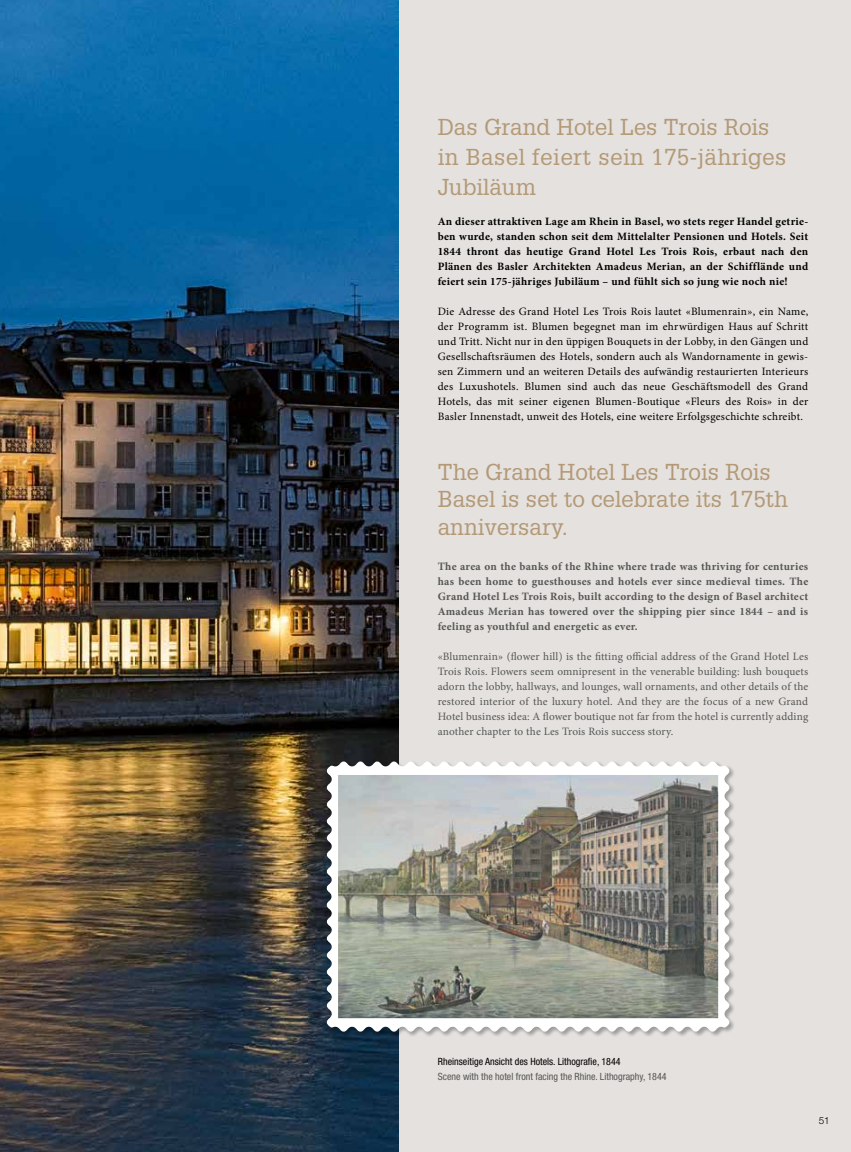
<style>
.page{position:relative;width:851px;height:1152px;background:#fff}
.page>*{position:absolute;margin:0;border:0;box-sizing:border-box;transform-origin:0 0}
.t1{font:22.5px/30px "Glypha LT";color:#b39976}
.t2{font:11.25px/15px "Minion Pro";letter-spacing:.02em;color:#000;text-align:justify}
.t3{font:11.25px/15px "Minion Pro";letter-spacing:.01em;color:#555756;text-align:justify}
.t4{font:700 11.25px/15px "Minion Pro";letter-spacing:.025em;color:#000;text-align:justify}
.t5{font:700 11.25px/15px "Minion Pro";letter-spacing:.025em;color:#555756;text-align:justify}
.t6{font:condensed 10px "Helvetica Neue LT";color:#555756}
.t7{font:condensed 10px "Helvetica Neue LT";color:#000}
.t8{font:300 9.88px "Helvetica Neue LT";color:#000}
</style>
<div class="page">
<div style="left:0;top:0;width:850px;height:1152px;background:#e4e1de"></div>
<img style="left:0;top:0;width:399px;height:1152px">
<div style="left:326px;top:760px;width:408px;height:277px;background:#000;opacity:.3"></div>
<svg style="left:327px;top:761px;width:402px;height:270px;background:#dcdddd"></svg>
<img style="left:339px;top:776px;width:378px;height:241px">
<div style="left:334px;top:771px;width:388px;height:251px;border:4px solid #fff"></div>
<h1 class="t1" style="left:437px;top:111px;width:350px">Das Grand Hotel Les Trois Rois in Basel feiert sein 175-jähriges<br>Jubiläum</h1>
<p class="t4" style="left:437px;top:213px;width:372px">An dieser attraktiven Lage am Rhein in Basel, wo stets reger Handel getrie&shy;ben wurde, standen schon seit dem Mittelalter Pensionen und Hotels. Seit 1844 thront das heutige Grand Hotel Les Trois Rois, erbaut nach den Plänen des Basler Architekten Amadeus Merian, an der Schifflände und feiert sein 175-jähriges Jubiläum – und fühlt sich so jung wie noch nie!</p>
<p class="t2" style="left:437px;top:303px;width:372px">Die Adresse des Grand Hotel Les Trois Rois lautet «Blumenrain», ein Name, der Programm ist. Blumen begegnet man im ehrwürdigen Haus auf Schritt und Tritt. Nicht nur in den üppigen Bouquets in der Lobby, in den Gängen und Gesellschaftsräumen des Hotels, sondern auch als Wandornamente in gewis&shy;sen Zimmern und an weiteren Details des aufwändig restaurierten Interieurs des Luxushotels. Blumen sind auch das neue Geschäftsmodell des Grand Hotels, das mit seiner eigenen Blumen-Boutique «Fleurs des Rois» in der Basler Innenstadt, unweit des Hotels, eine weitere Erfolgsgeschichte schreibt.</p>
<h1 class="t1" style="left:437px;top:457px;width:352px;line-height:27.5px">The Grand Hotel Les Trois Rois<br>Basel is set to celebrate its 175th anniversary.</h1>
<p class="t5" style="left:437px;top:558px;width:372px">The area on the banks of the Rhine where trade was thriving for centuries has been home to guesthouses and hotels ever since medieval times. The Grand Hotel Les Trois Rois, built according to the design of Basel architect Amadeus Merian has towered over the shipping pier since 1844 – and is feeling as youthful and energetic as ever.</p>
<p class="t3" style="left:437px;top:648px;width:372px">«Blumenrain» (flower hill) is the fitting official address of the Grand Hotel Les Trois Rois. Flowers seem omnipresent in the venerable building: lush bouquets adorn the lobby, hallways, and lounges, wall ornaments, and other details of the restored interior of the luxury hotel. And they are the focus of a new Grand Hotel business idea: A flower boutique not far from the hotel is currently adding another chapter to the Les Trois Rois success story.</p>
<p class="t7" style="left:438px;top:1055px;width:184px">Rheinseitige Ansicht des Hotels. Lithografie, 1844</p>
<p class="t6" style="left:438px;top:1070px;width:230px">Scene with the hotel front facing the Rhine. Lithography, 1844</p>
<p class="t8" style="left:818px;top:1114px;width:12px">51</p>
</div>
